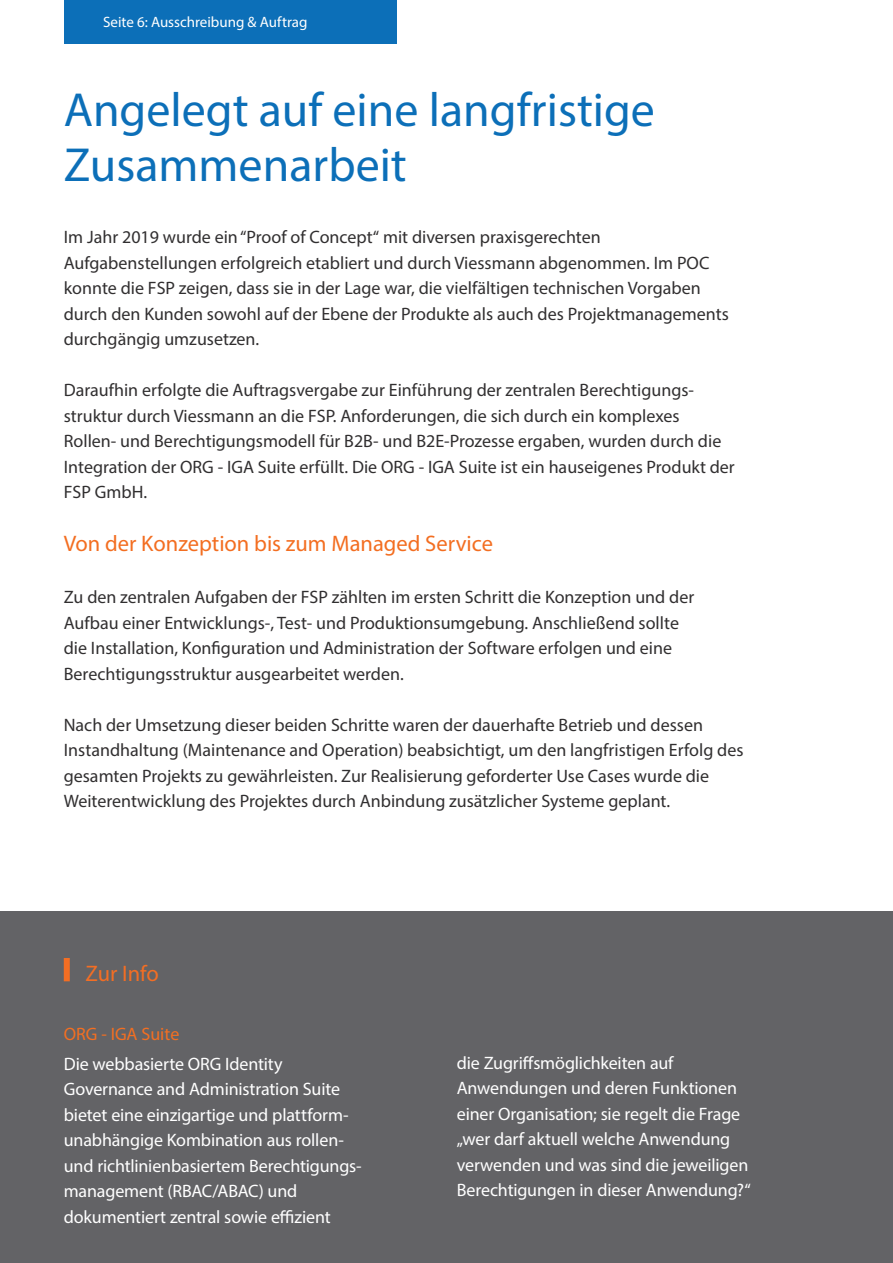
<style>
.page{position:relative;width:893px;height:1263px;background:#fff}
.page>*{position:absolute;margin:0;border:0;box-sizing:border-box;transform-origin:0 0}
.T4{font:48px/55.5px "Myriad Pro";color:#0c6fb8}
.t1{font:22.5px "Myriad Pro";color:#f36e21}
.t2{font:22.5px "Myriad Pro";color:#f36e24}
.t3{font:18px/25.5px "Myriad Pro";color:#312f30}
.T4-2{font:18px/25.5px "Myriad Pro";letter-spacing:-.01em;color:#fff}
.T4-3{font:18px "Myriad Pro";color:#f36f22}
.T4-4{font:15px "Myriad Pro";color:#fff}
</style>
<div class="page">
<div style="left:0;top:911px;width:893px;height:352px;background:#636366"></div>
<div style="left:64px;top:0;width:332px;height:44px;background:#0c6fb8"></div>
<div style="left:64px;top:958px;width:6px;height:23px;background:#f36e23"></div>
<p class="T4-4" style="left:103px;top:13px;width:206px">Seite 6: Ausschreibung &amp; Auftrag</p>
<p class="T4" style="left:64px;top:81px;width:593px">Angelegt auf eine langfristige<br>Zusammenarbeit</p>
<h2 class="t3" style="left:64px;top:224px;width:667px">Im Jahr 2019 wurde ein “Proof of Concept“ mit diversen praxisgerechten Aufgabenstellungen erfolgreich etabliert und durch Viessmann abgenommen. Im POC konnte die FSP zeigen, dass sie in der Lage war, die vielfältigen technischen Vorgaben durch den Kunden sowohl auf der Ebene der Produkte als auch des Projektmanagements durchgängig umzusetzen.</h2>
<h2 class="t3" style="left:64px;top:377px;width:673px">Daraufhin erfolgte die Auftragsvergabe zur Einführung der zentralen Berechtigungs&shy;struktur durch Viessmann an die FSP. Anforderungen, die sich durch ein komplexes Rollen- und Berechtigungsmodell für B2B- und B2E-Prozesse ergaben, wurden durch die Integration der ORG - IGA Suite erfüllt. Die ORG - IGA Suite ist ein hauseigenes Produkt der FSP GmbH.</h2>
<h2 class="t1" style="left:64px;top:529px;width:431px">Von der Konzeption bis zum Managed Service</h2>
<h2 class="t3" style="left:64px;top:584px;width:632px">Zu den zentralen Aufgaben der FSP zählten im ersten Schritt die Konzeption und der Aufbau einer Entwicklungs-, Test- und Produktionsumgebung. Anschließend sollte die Installation, Konfiguration und Administration der Software erfolgen und eine Berechtigungsstruktur ausgearbeitet werden.</h2>
<h2 class="t3" style="left:64px;top:712px;width:681px">Nach der Umsetzung dieser beiden Schritte waren der dauerhafte Betrieb und dessen Instandhaltung (Maintenance and Operation) beabsichtigt, um den langfristigen Erfolg des gesamten Projekts zu gewährleisten. Zur Realisierung geforderter Use Cases wurde die Weiterentwicklung des Projektes durch Anbindung zusätzlicher Systeme geplant.</h2>
<h2 class="t2" style="left:85px;top:960px;width:75px">Zur Info</h2>
<p class="T4-3" style="left:64px;top:1023px;width:117px">ORG - IGA Suite</p>
<p class="T4-2" style="left:64px;top:1051px;width:299px">Die webbasierte ORG Identity Governance and Administration Suite bietet eine einzigartige und plattform&shy;unabhängige Kombination aus rollen&shy;und richtlinienbasiertem Berechtigungs&shy;management (RBAC/ABAC) und dokumentiert zentral sowie effizient</p>
<p class="T4-2" style="left:457px;top:1050px;width:295px">die Zugriffsmöglichkeiten auf Anwendungen und deren Funktionen einer Organisation; sie regelt die Frage „wer darf aktuell welche Anwendung verwenden und was sind die jeweiligen Berechtigungen in dieser Anwendung?“</p>
</div>
